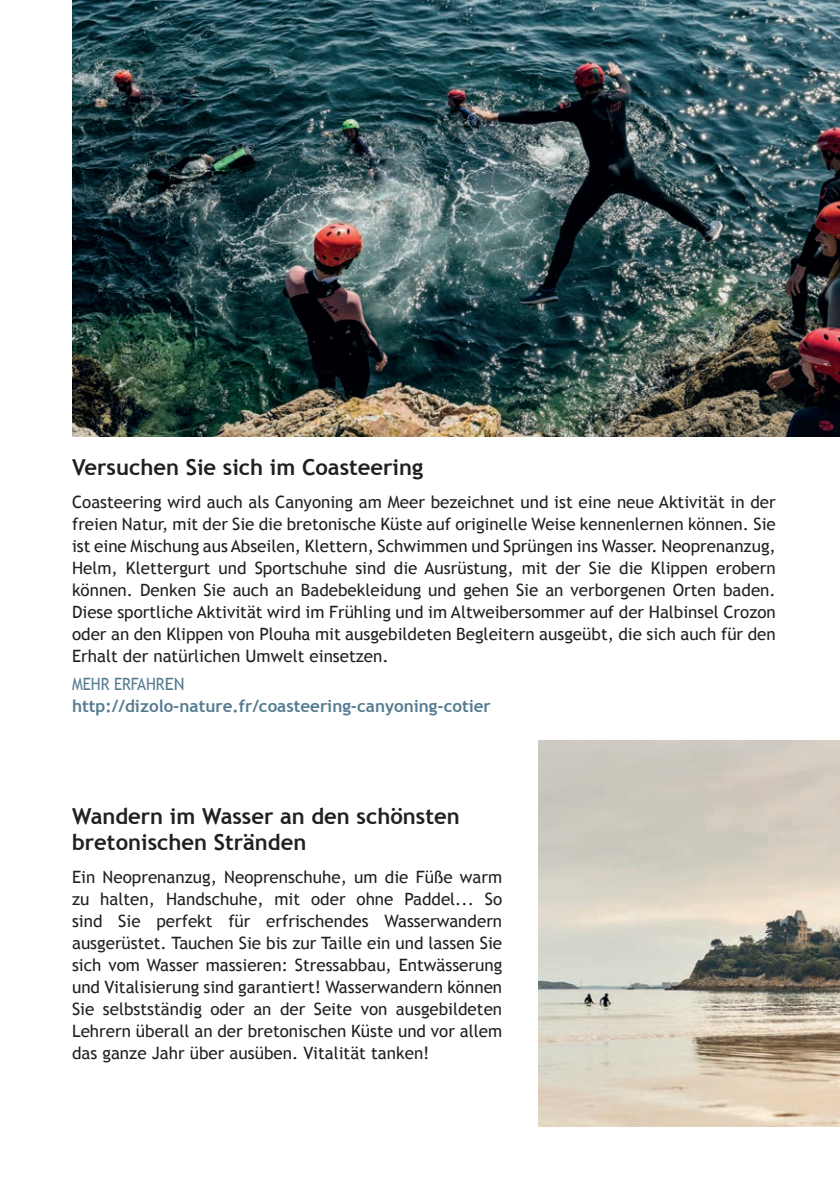
<style>
.page{position:relative;width:840px;height:1191px;background:#fff}
.page>*{position:absolute;margin:0;border:0;box-sizing:border-box;transform-origin:0 0}
.t1{font:700 22px/26px "Trebuchet MS";color:#231f20}
.t2{font:17px/22px "Trebuchet MS";color:#231f20;text-align:justify}
.t3{font:700 17px/22px "Trebuchet MS";color:#557b90}
.s1{font-weight:400}
</style>
<div class="page">
<img style="left:72px;top:0;width:767px;height:437px">
<img style="left:538px;top:740px;width:301px;height:386px">
<p class="t1" style="left:72px;top:454px;width:352px">Versuchen Sie sich im Coasteering</p>
<p class="t2" style="left:72px;top:491px;width:704px">Coasteering wird auch als Canyoning am Meer bezeichnet und ist eine neue Aktivität in der freien Natur, mit der Sie die bretonische Küste auf originelle Weise kennenlernen können. Sie ist eine Mischung aus Abseilen, Klettern, Schwimmen und Sprüngen ins Wasser. Neoprenanzug, Helm, Klettergurt und Sportschuhe sind die Ausrüstung, mit der Sie die Klippen erobern können. Denken Sie auch an Badebekleidung und gehen Sie an verborgenen Orten baden.<br>Diese sportliche Aktivität wird im Frühling und im Altweibersommer auf der Halbinsel Crozon oder an den Klippen von Plouha mit ausgebildeten Begleitern ausgeübt, die sich auch für den Erhalt der natürlichen Umwelt einsetzen.</p>
<p class="t3" style="left:72px;top:672px;width:420px"><span class="s1">MEHR ERFAHREN </span>http://dizolo-nature.fr/coasteering-canyoning-cotier</p>
<p class="t1" style="left:72px;top:803px;width:389px">Wandern im Wasser an den schönsten bretonischen Stränden</p>
<p class="t2" style="left:72px;top:866px;width:431px">Ein Neoprenanzug, Neoprenschuhe, um die Füße warm zu halten, Handschuhe, mit oder ohne Paddel... So sind Sie perfekt für erfrischendes Wasserwandern ausgerüstet. Tauchen Sie bis zur Taille ein und lassen Sie sich vom Wasser massieren: Stressabbau, Entwässerung und Vitalisierung sind garantiert! Wasserwandern können Sie selbstständig oder an der Seite von ausgebildeten Lehrern überall an der bretonischen Küste und vor allem das ganze Jahr über ausüben. Vitalität tanken!</p>
</div>
